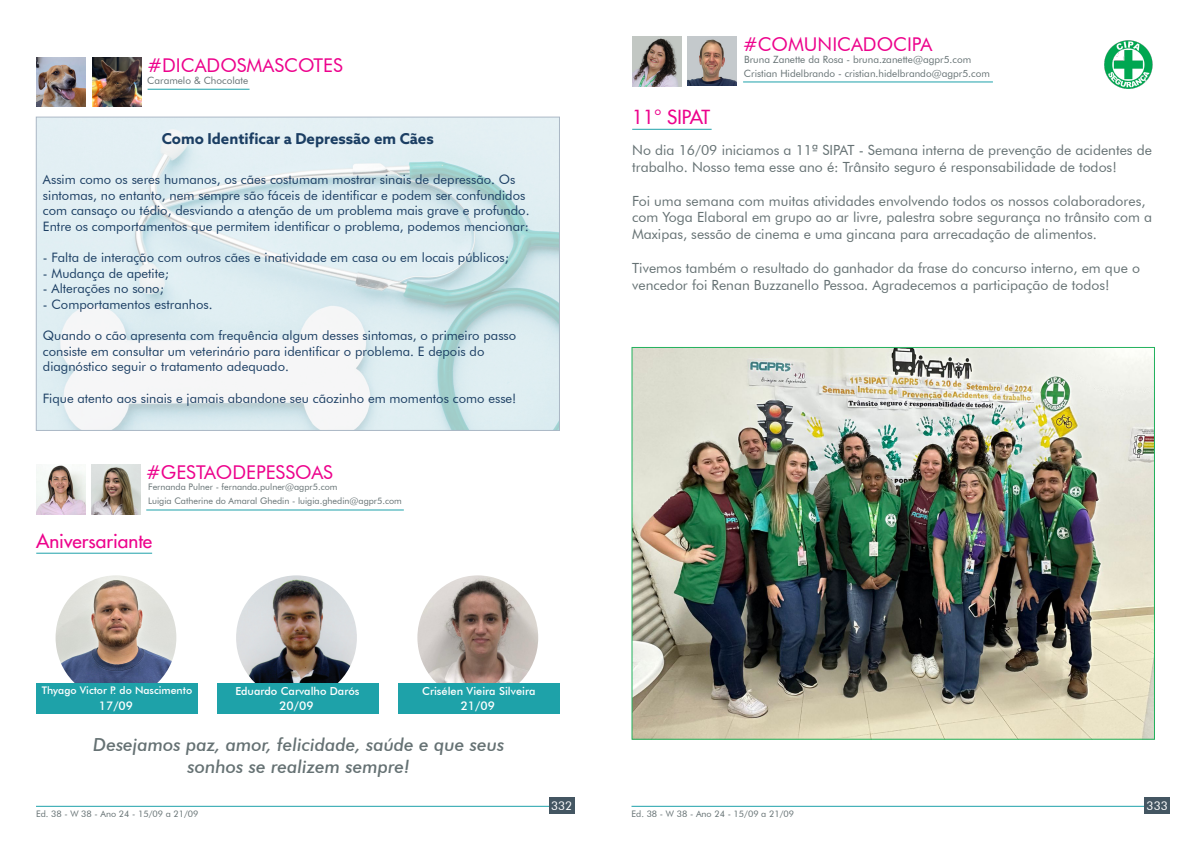
<style>
.page{position:relative;width:1191px;height:842px;background:#fff}
.page>*{position:absolute;margin:0;border:0;box-sizing:border-box;transform-origin:0 0}
.t1{font:19px "Futura BT";color:#ed028c}
.t2{font:500 19px "Futura";color:#ed028c}
.t3{font:italic 500 18px "Futura BT";color:#657173}
.t4{font:700 15px "Azo Sans";color:#1b3e63}
.t5{font:14px/16.8px "Futura BT";color:#657173}
.t6{font:13px/15.6px "Futura BT";color:#1b3e63}
.t7{font:500 12px "Futura BT";color:#fff}
.t8{font:12px "Futura BT";color:#fff}
.t9{font:500 11px "Futura BT";color:#fff}
.t10{font:500 10.5px "Futura BT";color:#fff}
.t11{font:10px "Futura BT";color:#657173}
.t12{font:9px "Futura BT";color:#657173}
</style>
<div class="page">
<hr style="left:36px;top:806px;width:523px;height:1px;background:#1ea2aa">
<hr style="left:631px;top:806px;width:524px;height:1px;background:#1ea2aa">
<div style="left:549px;top:798px;width:25px;height:16px;background:#445662"></div>
<div style="left:1144px;top:798px;width:26px;height:16px;background:#445662"></div>
<img style="left:38px;top:119px;width:520px;height:310px">
<img style="left:36px;top:465px;width:49px;height:49px">
<hr style="left:146px;top:509px;width:258px;height:1px;background:#1ea2aa">
<img style="left:92px;top:465px;width:49px;height:49px">
<hr style="left:36px;top:553px;width:116px;height:1px;background:#1ea2aa">
<img style="left:236px;top:575px;width:121px;height:108px">
<img style="left:417px;top:575px;width:121px;height:108px">
<img style="left:56px;top:575px;width:120px;height:108px">
<div style="left:217px;top:683px;width:161px;height:31px;background:#1ea2a9"></div>
<div style="left:398px;top:683px;width:161px;height:31px;background:#1ea2a9"></div>
<div style="left:36px;top:683px;width:162px;height:31px;background:#1ea2a9"></div>
<hr style="left:743px;top:81px;width:250px;height:1px;background:#1ea2aa">
<img style="left:632px;top:37px;width:49px;height:49px">
<img style="left:687px;top:37px;width:49px;height:49px">
<img style="left:1104px;top:40px;width:49px;height:49px">
<hr style="left:632px;top:129px;width:79px;height:1px;background:#1ea2aa">
<img style="left:633px;top:349px;width:520px;height:389px">
<hr style="left:148px;top:89px;width:101px;height:1px;background:#1ea2aa">
<img style="left:36px;top:57px;width:49px;height:49px">
<img style="left:92px;top:57px;width:49px;height:49px">
<p class="t1" style="left:148px;top:53px;width:197px">#DICADOSMASCOTES</p>
<p class="t11" style="left:147px;top:74px;width:102px">Caramelo &amp; Chocolate</p>
<p class="t4" style="left:162px;top:129px;width:274px">Como Identificar a Depressão em Cães</p>
<p class="t6" style="left:43px;top:172px;width:474px">Assim como os seres humanos, os cães costumam mostrar sinais de depressão. Os</p>
<p class="t6" style="left:43px;top:187px;width:488px">sintomas, no entanto, nem sempre são fáceis de identificar e podem ser confundidos com cansaço ou tédio, desviando a atenção de um problema mais grave e profundo.</p>
<p class="t6" style="left:43px;top:218px;width:487px">Entre os comportamentos que permitem identificar o problema, podemos mencionar:</p>
<p class="t6" style="left:43px;top:250px;width:467px">- Falta de interação com outros cães e inatividade em casa ou em locais públicos;</p>
<p class="t6" style="left:43px;top:265px;width:127px">- Mudança de apetite;</p>
<p class="t6" style="left:43px;top:281px;width:122px">- Alterações no sono;</p>
<p class="t6" style="left:43px;top:296px;width:171px">- Comportamentos estranhos.</p>
<p class="t6" style="left:43px;top:328px;width:475px">Quando o cão apresenta com frequência algum desses sintomas, o primeiro passo</p>
<p class="t6" style="left:43px;top:343px;width:443px">consiste em consultar um veterinário para identificar o problema. E depois do</p>
<p class="t6" style="left:43px;top:359px;width:247px">diagnóstico seguir o tratamento adequado.</p>
<p class="t6" style="left:43px;top:390px;width:475px">Fique atento aos sinais e jamais abandone seu cãozinho em momentos como esse!</p>
<p class="t1" style="left:146px;top:461px;width:188px">#GESTAODEPESSOAS</p>
<p class="t12" style="left:148px;top:481px;width:191px">Fernanda Pulner - fernanda.pulner@agpr5.com</p>
<p class="t12" style="left:148px;top:495px;width:255px">Luigia Catherine do Amaral Ghedin - luigia.ghedin@agpr5.com</p>
<p class="t2" style="left:36px;top:529px;width:118px">Aniversariante</p>
<p class="t10" style="left:42px;top:684px;width:152px">Thyago Victor P. do Nascimento</p>
<p class="t9" style="left:235px;top:684px;width:126px">Eduardo Carvalho Darós</p>
<p class="t9" style="left:422px;top:684px;width:115px">Crisélen Vieira Silveira</p>
<p class="t7" style="left:99px;top:698px;width:36px">17/09</p>
<p class="t7" style="left:279px;top:698px;width:36px">20/09</p>
<p class="t7" style="left:461px;top:698px;width:36px">21/09</p>
<p class="t3" style="left:93px;top:733px;width:412px">Desejamos paz, amor, felicidade, saúde e que seus</p>
<p class="t3" style="left:188px;top:755px;width:224px">sonhos se realizem sempre!</p>
<p class="t1" style="left:743px;top:33px;width:191px">#COMUNICADOCIPA</p>
<p class="t11" style="left:744px;top:67px;width:247px">Cristian Hidelbrando - cristian.hidelbrando@agpr5.com</p>
<p class="t11" style="left:744px;top:54px;width:228px">Bruna Zanette da Rosa - bruna.zanette@agpr5.com</p>
<p class="t2" style="left:632px;top:105px;width:80px">11° SIPAT</p>
<p class="t5" style="left:632px;top:142px;width:521px">No dia 16/09 iniciamos a 11ª SIPAT - Semana interna de prevenção de acidentes de trabalho. Nosso tema esse ano é: Trânsito seguro é responsabilidade de todos!</p>
<p class="t5" style="left:632px;top:192px;width:521px">Foi uma semana com muitas atividades envolvendo todos os nossos colaboradores, com Yoga Elaboral em grupo ao ar livre, palestra sobre segurança no trânsito com a<br>Maxipas, sessão de cinema e uma gincana para arrecadação de alimentos.</p>
<p class="t5" style="left:632px;top:259px;width:509px">Tivemos também o resultado do ganhador da frase do concurso interno, em que o vencedor foi Renan Buzzanello Pessoa. Agradecemos a participação de todos!</p>
<p class="t8" style="left:551px;top:798px;width:23px">332</p>
<p class="t8" style="left:1146px;top:798px;width:23px">333</p>
<p class="t12" style="left:36px;top:808px;width:164px">Ed. 38 - W 38 - Ano 24 - 15/09 a 21/09</p>
<p class="t12" style="left:631px;top:808px;width:164px">Ed. 38 - W 38 - Ano 24 - 15/09 a 21/09</p>
</div>
